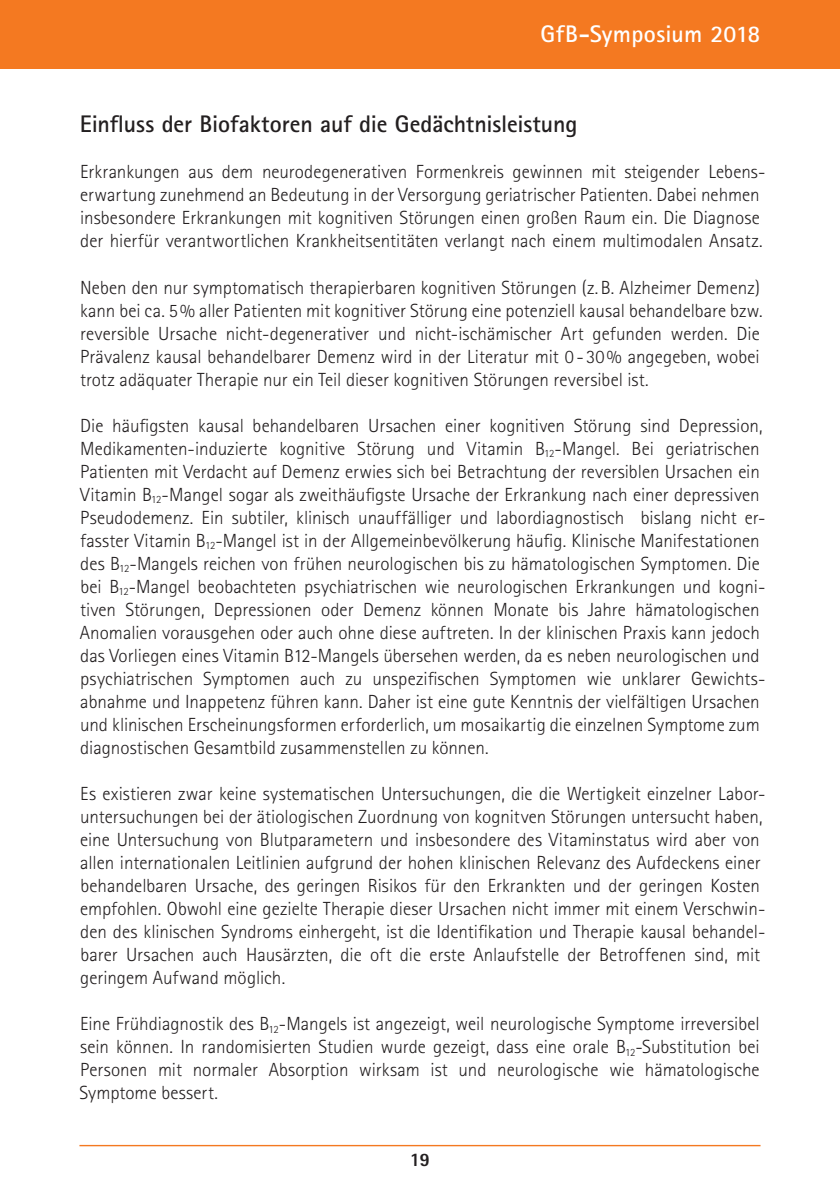
<style>
.page{position:relative;width:840px;height:1191px;background:#fff}
.page>*{position:absolute;margin:0;border:0;box-sizing:border-box;transform-origin:0 0}
.t1{font:700 24px "Rotis Sans Serif";letter-spacing:-.005em;color:#231f20}
.t2{font:700 24px "Rotis Sans Serif";letter-spacing:.005em;color:#fff}
.t3{font:300 19px/23px "Rotis Sans Serif";color:#231f20}
.t4{font:800 19px "Rotis Sans Serif";color:#231f20}
</style>
<div class="page">
<div style="left:0;top:0;width:839px;height:68px;background:#f47921"></div>
<hr style="left:79px;top:1144px;width:681px;height:2px;background:#f47921">
<p class="t2" style="left:540px;top:18px;width:221px">GfB-Symposium 2018</p>
<p class="t1" style="left:80px;top:109px;width:499px">Einfluss der Biofaktoren auf die Gedächtnisleistung</p>
<p class="t3" style="left:80px;top:160px;width:684px">Erkrankungen aus dem neurodegenerativen Formenkreis gewinnen mit steigender Lebens&shy;erwartung zunehmend an Bedeutung in der Versorgung geriatrischer Patienten. Dabei nehmen insbesondere Erkrankungen mit kognitiven Störungen einen großen Raum ein. Die Diagnose der hierfür verantwortlichen Krankheitsentitäten verlangt nach einem multimodalen Ansatz.</p>
<p class="t3" style="left:80px;top:275px;width:683px">Neben den nur symptomatisch therapierbaren kognitiven Störungen (z.B. Alzheimer Demenz) kann bei ca. 5% aller Patienten mit kognitiver Störung eine potenziell kausal behandelbare bzw. reversible Ursache nicht-degenerativer und nicht-ischämischer Art gefunden werden. Die Prävalenz kausal behandelbarer Demenz wird in der Literatur mit 0 - 30% angegeben, wobei trotz adäquater Therapie nur ein Teil dieser kognitiven Störungen reversibel ist.</p>
<p class="t3" style="left:80px;top:414px;width:686px">Die häufigsten kausal behandelbaren Ursachen einer kognitiven Störung sind Depression, Medikamenten-induzierte kognitive Störung und Vitamin B<sub>12</sub>-Mangel. Bei geriatrischen Patienten mit Verdacht auf Demenz erwies sich bei Betrachtung der reversiblen Ursachen ein Vitamin B<sub>12</sub>-Mangel sogar als zweithäufigste Ursache der Erkrankung nach einer depressiven Pseudodemenz. Ein subtiler, klinisch unauffälliger und labordiagnostisch bislang nicht er&shy;fasster Vitamin B<sub>12</sub>-Mangel ist in der Allgemeinbevölkerung häufig. Klinische Manifestationen des B<sub>12</sub>-Mangels reichen von frühen neurologischen bis zu hämatologischen Symptomen. Die bei B<sub>12</sub>-Mangel beobachteten psychiatrischen wie neurologischen Erkrankungen und kogni&shy;tiven Störungen, Depressionen oder Demenz können Monate bis Jahre hämatologischen Anomalien vorausgehen oder auch ohne diese auftreten. In der klinischen Praxis kann jedoch das Vorliegen eines Vitamin B12-Mangels übersehen werden, da es neben neurologischen und psychiatrischen Symptomen auch zu unspezifischen Symptomen wie unklarer Gewichts&shy;abnahme und Inappetenz führen kann. Daher ist eine gute Kenntnis der vielfältigen Ursachen und klinischen Erscheinungsformen erforderlich, um mosaikartig die einzelnen Symptome zum diagnostischen Gesamtbild zusammenstellen zu können.</p>
<p class="t3" style="left:80px;top:782px;width:686px">Es existieren zwar keine systematischen Untersuchungen, die die Wertigkeit einzelner Labor&shy;untersuchungen bei der ätiologischen Zuordnung von kognitven Störungen untersucht haben, eine Untersuchung von Blutparametern und insbesondere des Vitaminstatus wird aber von allen internationalen Leitlinien aufgrund der hohen klinischen Relevanz des Aufdeckens einer behandelbaren Ursache, des geringen Risikos für den Erkrankten und der geringen Kosten empfohlen. Obwohl eine gezielte Therapie dieser Ursachen nicht immer mit einem Verschwin&shy;den des klinischen Syndroms einhergeht, ist die Identifikation und Therapie kausal behandel&shy;barer Ursachen auch Hausärzten, die oft die erste Anlaufstelle der Betroffenen sind, mit geringem Aufwand möglich.</p>
<p class="t3" style="left:79px;top:1011px;width:681px;text-align:justify">Eine Frühdiagnostik des B<sub>12</sub>-Mangels ist angezeigt, weil neurologische Symptome irreversibel sein können. In randomisierten Studien wurde gezeigt, dass eine orale B<sub>12</sub>-Substitution bei Personen mit normaler Absorption wirksam ist und neurologische wie hämatologische Symptome bessert.</p>
<p class="t4" style="left:409px;top:1147px;width:22px">19</p>
</div>
